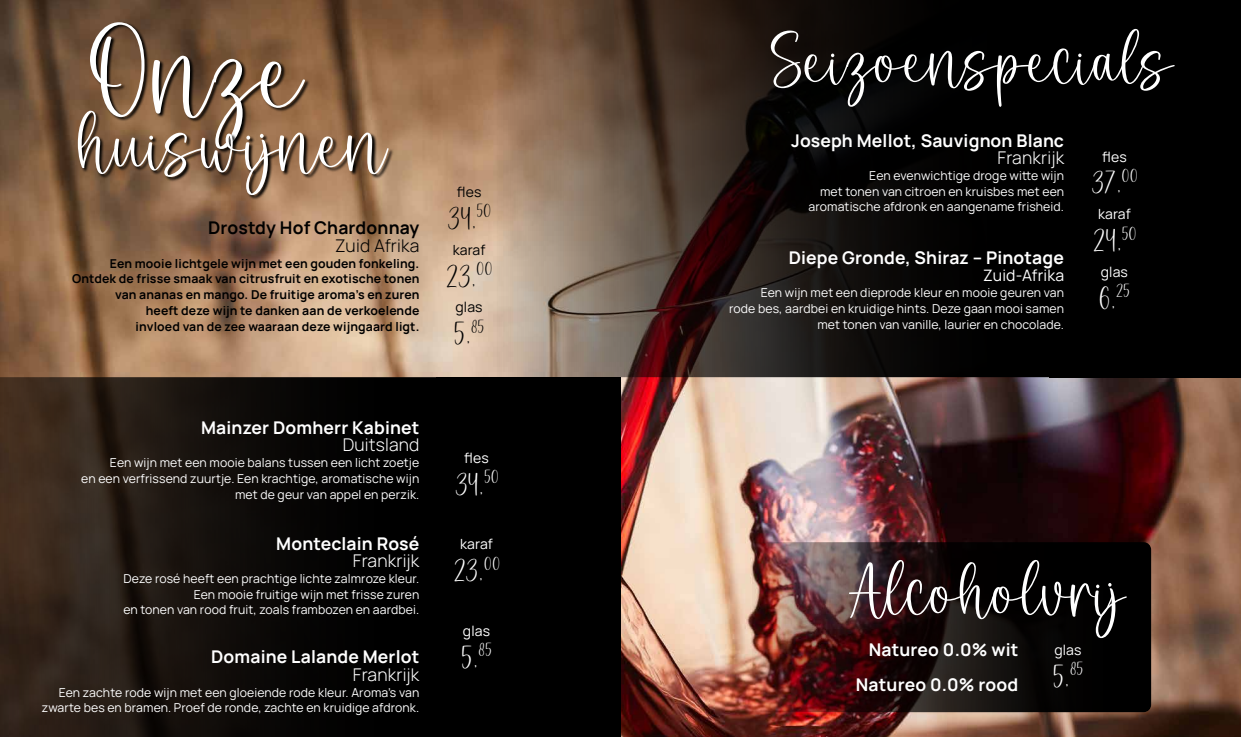
<style>
.page{position:relative;width:1241px;height:737px;background:#fff}
.page>*{position:absolute;margin:0;border:0;box-sizing:border-box;transform-origin:0 0}
.t1{font:131.25px "Chilly Night";color:#fff}
.t2{font:87.5px "Chilly Night";letter-spacing:.01em;color:#fff}
.t3{font:78.75px "Chilly Night";letter-spacing:.01em;color:#fff}
.t4{font:31.5px "Chilly Night";letter-spacing:-.03em;color:#fff}
.t5{font:31.5px "Chilly Night";color:#000}
.t6{font:700 17.5px/35px "Manrope";letter-spacing:.01em;color:#fff;text-align:right}
.t7{font:300 17.5px "Manrope";letter-spacing:.01em;color:#fff}
.t8{font:700 17.5px "Manrope";letter-spacing:.01em;color:#000}
.t9{font:300 17.5px "Manrope";letter-spacing:.01em;color:#000}
.t10{font:15.75px "Manrope";letter-spacing:.01em;color:#fff}
.t11{font:14px "Manrope";letter-spacing:.01em;color:#fff}
.t12{font:14px "Manrope";letter-spacing:.01em;color:#000}
.t13{font:12.25px/15.8px "Manrope";letter-spacing:.01em;color:#fff;text-align:right}
.t14{font:700 12.25px/15.8px "Manrope";letter-spacing:.01em;color:#000;text-align:right}
</style>
<div class="page">
<img style="left:0;top:0;width:1240px;height:737px">
<svg style="left:0;top:377px;width:436px;height:360px"></svg>
<div style="left:436px;top:377px;width:184px;height:360px;background:#000"></div>
<svg style="left:90px;top:22px;width:220px;height:88px"></svg>
<svg style="left:77px;top:110px;width:316px;height:90px"></svg>
<svg style="left:496px;top:0;width:553px;height:377px"></svg>
<div style="left:1049px;top:0;width:191px;height:377px;background:#000"></div>
<img style="left:751px;top:542px;width:399px;height:170px">
<h1 class="t1" style="left:83px;top:17px;width:221px">Onze</h1>
<h2 class="t2" style="left:79px;top:107px;width:310px">huiswijnen</h2>
<h3 class="t8" style="left:208px;top:216px;width:213px">Drostdy Hof Chardonnay</h3>
<h3 class="t9" style="left:335px;top:233px;width:86px">Zuid Afrika</h3>
<p class="t14" style="left:72px;top:255px;width:348px">Een mooie lichtgele wijn met een gouden fonkeling.<br>Ontdek de frisse smaak van citrusfruit en exotische tonen van ananas en mango. De fruitige aroma’s en zuren<br>heeft deze wijn te danken aan de verkoelende<br>invloed van de zee waaraan deze wijngaard ligt.</p>
<p class="t12" style="left:457px;top:182px;width:26px">fles</p>
<h3 class="t5" style="left:447px;top:205px;width:46px">34,<sup>50</sup></h3>
<p class="t12" style="left:452px;top:240px;width:34px">karaf</p>
<h3 class="t5" style="left:445px;top:263px;width:49px">23,<sup>00</sup></h3>
<p class="t12" style="left:455px;top:297px;width:29px">glas</p>
<h3 class="t5" style="left:453px;top:320px;width:33px">5,<sup>85</sup></h3>
<h3 class="t6" style="left:201px;top:409px;width:220px">Mainzer Domherr Kabinet</h3>
<h3 class="t7" style="left:342px;top:433px;width:78px">Duitsland</h3>
<p class="t13" style="left:81px;top:454px;width:339px">Een wijn met een mooie balans tussen een licht zoetje<br>en een verfrissend zuurtje. Een krachtige, aromatische wijn met de geur van appel en perzik.</p>
<h3 class="t6" style="left:276px;top:525px;width:145px">Monteclain Rosé</h3>
<h3 class="t7" style="left:353px;top:548px;width:68px">Frankrijk</h3>
<p class="t13" style="left:123px;top:570px;width:297px">Deze rosé heeft een prachtige lichte zalmroze kleur.<br>Een mooie fruitige wijn met frisse zuren<br>en tonen van rood fruit, zoals frambozen en aardbei.</p>
<h3 class="t6" style="left:211px;top:638px;width:210px">Domaine Lalande Merlot</h3>
<h3 class="t7" style="left:353px;top:662px;width:68px">Frankrijk</h3>
<p class="t13" style="left:42px;top:683px;width:379px">Een zachte rode wijn met een gloeiende rode kleur. Aroma’s van zwarte bes en bramen. Proef de ronde, zachte en kruidige afdronk.</p>
<p class="t11" style="left:464px;top:448px;width:26px">fles</p>
<h3 class="t4" style="left:454px;top:471px;width:46px">34,<sup>50</sup></h3>
<p class="t11" style="left:460px;top:534px;width:34px">karaf</p>
<h3 class="t4" style="left:453px;top:557px;width:49px">23,<sup>00</sup></h3>
<p class="t11" style="left:463px;top:621px;width:29px">glas</p>
<h3 class="t4" style="left:461px;top:644px;width:33px">5,<sup>85</sup></h3>
<h3 class="t3" style="left:766px;top:28px;width:408px">Seizoenspecials</h3>
<h3 class="t6" style="left:791px;top:122px;width:274px">Joseph Mellot, Sauvignon Blanc</h3>
<h3 class="t7" style="left:997px;top:145px;width:68px">Frankrijk</h3>
<p class="t13" style="left:808px;top:167px;width:257px">Een evenwichtige droge witte wijn<br>met tonen van citroen en kruisbes met een aromatische afdronk en aangename frisheid.</p>
<h3 class="t6" style="left:788px;top:239px;width:277px">Diepe Gronde, Shiraz – Pinotage</h3>
<p class="t10" style="left:982px;top:265px;width:82px">Zuid-Afrika</p>
<p class="t13" style="left:729px;top:284px;width:336px">Een wijn met een dieprode kleur en mooie geuren van<br>rode bes, aardbei en kruidige hints. Deze gaan mooi samen met tonen van vanille, laurier en chocolade.</p>
<p class="t11" style="left:1101px;top:147px;width:26px">fles</p>
<h3 class="t4" style="left:1090px;top:169px;width:49px">37,<sup>00</sup></h3>
<p class="t11" style="left:1097px;top:204px;width:34px">karaf</p>
<h3 class="t4" style="left:1092px;top:227px;width:46px">24,<sup>50</sup></h3>
<p class="t11" style="left:1100px;top:262px;width:29px">glas</p>
<h3 class="t4" style="left:1098px;top:285px;width:33px">6,<sup>25</sup></h3>
<h3 class="t3" style="left:844px;top:559px;width:282px">Alcoholvrij</h3>
<p class="t11" style="left:1054px;top:640px;width:29px">glas</p>
<h3 class="t4" style="left:1052px;top:663px;width:33px">5,<sup>85</sup></h3>
<h3 class="t6" style="left:855px;top:631px;width:164px">Natureo 0.0% wit<br>Natureo 0.0% rood</h3>
</div>
